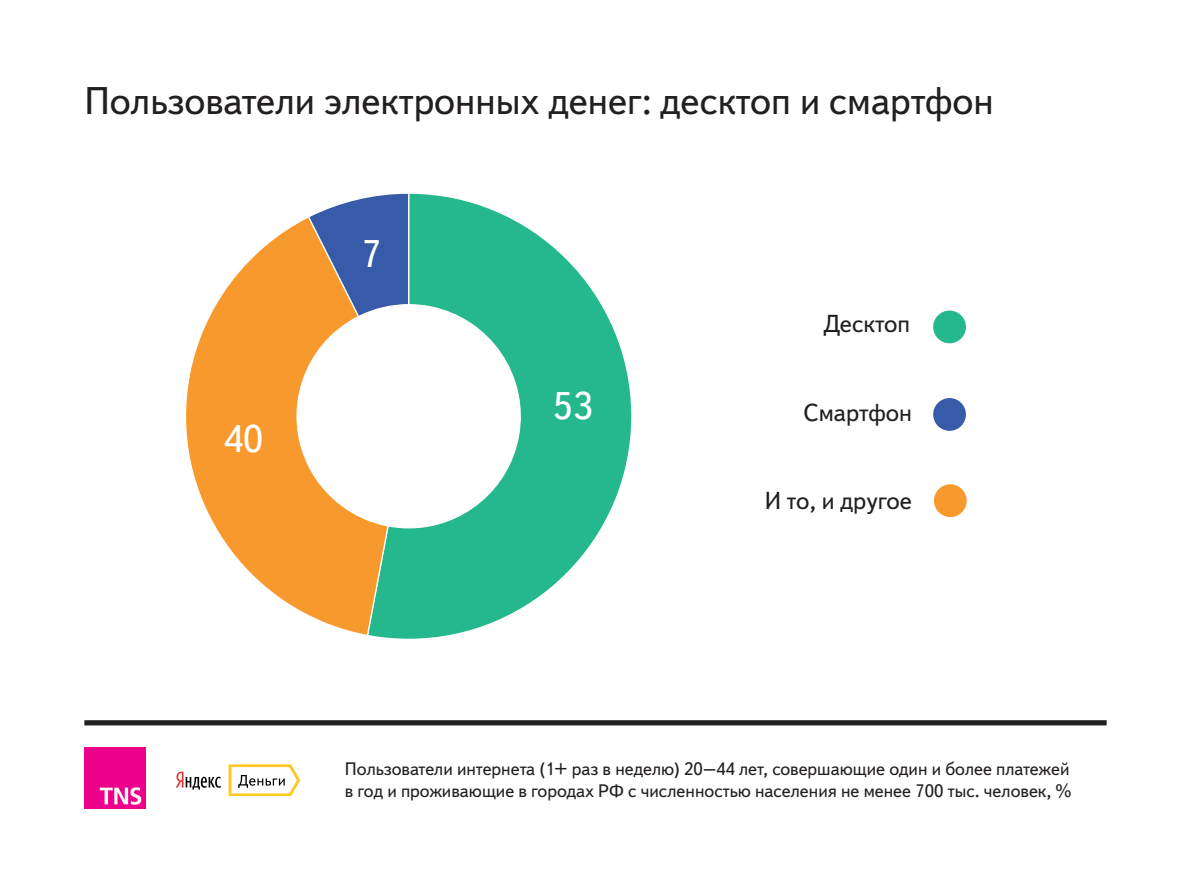
<style>
.page{position:relative;width:1191px;height:893px;background:#fff}
.page>*{position:absolute;margin:0;border:0;box-sizing:border-box;transform-origin:0 0}
.t1{font:38.5px "Textbook New";color:#231f20}
.t2{font:38.5px "Textbook New";color:#fff}
.t3{font:24.5px "Textbook New";color:#231f20}
.t4{font:18.03px "Textbook New";color:#231f20}
</style>
<div class="page">
<div style="left:84px;top:720px;width:1022px;height:5px;background:#231f20"></div>
<svg style="left:374px;top:193px;width:258px;height:446px;fill:#25b88c"></svg>
<svg style="left:186px;top:218px;width:203px;height:418px;fill:#f8992d"></svg>
<svg style="left:308px;top:193px;width:101px;height:124px;background:#767c9b"></svg>
<div style="left:933px;top:311px;width:33px;height:32px;background:#25b88c;border-radius:50%"></div>
<div style="left:933px;top:398px;width:33px;height:33px;background:#375ba9;border-radius:50%"></div>
<div style="left:934px;top:484px;width:32px;height:33px;background:#f8992d;border-radius:50%"></div>
<img style="left:84px;top:748px;width:61px;height:61px">
<svg style="left:176px;top:772px;width:45px;height:18px"></svg>
<svg style="left:228px;top:764px;width:72px;height:32px"></svg>
<p class="t1" style="left:84px;top:78px;width:911px">Пользователи электронных денег: десктоп и смартфон</p>
<p class="t2" style="left:223px;top:415px;width:42px">40</p>
<p class="t2" style="left:362px;top:231px;width:22px">7</p>
<p class="t2" style="left:553px;top:382px;width:42px">53</p>
<p class="t3" style="left:823px;top:309px;width:88px">Десктоп</p>
<p class="t3" style="left:803px;top:397px;width:110px">Смартфон</p>
<p class="t3" style="left:765px;top:485px;width:149px">И то, и другое</p>
<p class="t4" style="left:345px;top:758px;width:726px">Пользователи интернета (1+ раз в неделю) 20–44 лет, совершающие один и более платежей</p>
<p class="t4" style="left:345px;top:780px;width:728px">в год и проживающие в городах РФ с численностью населения не менее 700 тыс. человек, %</p>
</div>
